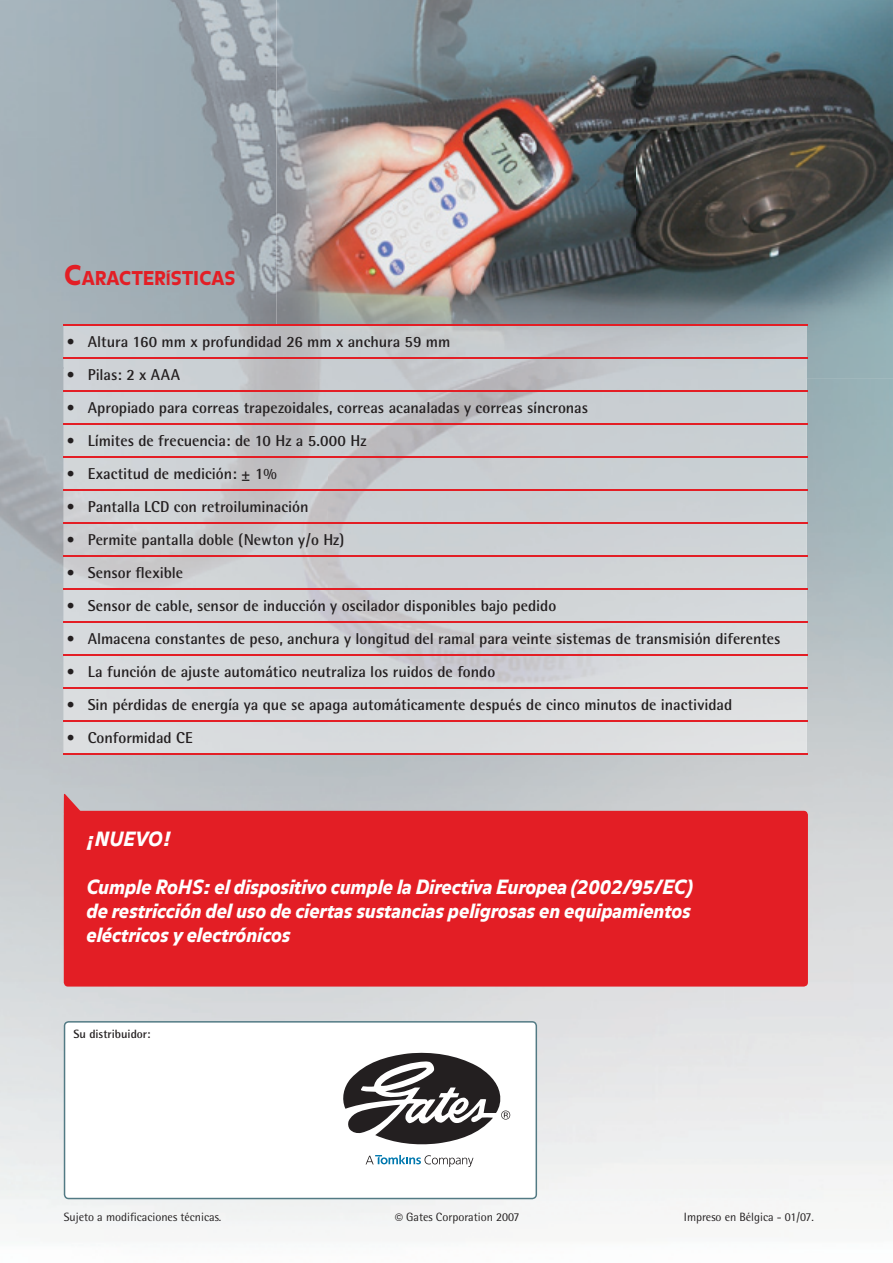
<style>
.page{position:relative;width:893px;height:1263px;background:#fff}
.page>*{position:absolute;margin:0;border:0;box-sizing:border-box;transform-origin:0 0}
.t1{font:italic 900 19.5px/24px "Balance";color:#fff;text-align:justify}
.t2{font:900 18.9px "Balance";color:#e31e25}
.t3{font:700 15.75px "Rotis Semi Sans";color:#231f20}
.t4{font:12px "Rotis Semi Sans";color:#231f20}
.t5{font:700 12px "Rotis Semi Sans";color:#231f20}
.s1{font-size:27px}
.s2{font-size:15.75px}
.s3{font-family:"Helvetica";font-size:10.5px}
</style>
<div class="page">
<img style="left:0;top:0;width:277px;height:368px">
<img style="left:0;top:368px;width:105px;height:856px">
<img style="left:788px;top:379px;width:105px;height:832px">
<svg style="left:64px;top:1021px;width:473px;height:178px"></svg>
<svg style="left:366px;top:1155px;width:107px;height:12px"></svg>
<svg style="left:341px;top:1051px;width:169px;height:95px"></svg>
<img style="left:277px;top:0;width:616px;height:331px">
<div style="left:807px;top:331px;width:86px;height:48px;background:#95afb5"></div>
<svg style="left:64px;top:793px;width:20px;height:20px"></svg>
<div style="left:64px;top:811px;width:744px;height:175px;background:#e31e25;border-radius:4px"></div>
<img style="left:64px;top:326px;width:265px;height:428px">
<img style="left:329px;top:379px;width:478px;height:375px">
<img style="left:277px;top:326px;width:530px;height:53px">
<hr style="left:64px;top:325px;width:744px;height:1px;background:#e31e25">
<hr style="left:64px;top:358px;width:744px;height:1px;background:#e31e25">
<hr style="left:64px;top:391px;width:744px;height:1px;background:#e31e25">
<hr style="left:64px;top:424px;width:744px;height:1px;background:#e31e25">
<hr style="left:64px;top:457px;width:744px;height:1px;background:#e31e25">
<hr style="left:64px;top:490px;width:744px;height:1px;background:#e31e25">
<hr style="left:64px;top:523px;width:744px;height:1px;background:#e31e25">
<hr style="left:64px;top:556px;width:744px;height:1px;background:#e31e25">
<hr style="left:64px;top:589px;width:744px;height:1px;background:#e31e25">
<hr style="left:64px;top:622px;width:744px;height:1px;background:#e31e25">
<hr style="left:64px;top:655px;width:744px;height:1px;background:#e31e25">
<hr style="left:64px;top:688px;width:744px;height:1px;background:#e31e25">
<hr style="left:64px;top:721px;width:744px;height:1px;background:#e31e25">
<hr style="left:64px;top:754px;width:744px;height:1px;background:#e31e25">
<p class="t2" style="left:64px;top:267px;width:173px"><span class="s1">C</span>ARACTER<span class="s2">Í</span>STICAS</p>
<p class="t3" style="left:67px;top:332px;width:385px">• Altura 160 mm x profundidad 26 mm x anchura 59 mm</p>
<p class="t3" style="left:67px;top:365px;width:115px">• Pilas: 2 x AAA</p>
<p class="t3" style="left:67px;top:398px;width:523px">• Apropiado para correas trapezoidales, correas acanaladas y correas síncronas</p>
<p class="t3" style="left:67px;top:431px;width:301px">• Límites de frecuencia: de 10 Hz a 5.000 Hz</p>
<p class="t3" style="left:67px;top:464px;width:212px">• Exactitud de medición: ± 1%</p>
<p class="t3" style="left:67px;top:497px;width:243px">• Pantalla LCD con retroiluminación</p>
<p class="t3" style="left:67px;top:530px;width:279px">• Permite pantalla doble (Newton y/o Hz)</p>
<p class="t3" style="left:67px;top:563px;width:118px">• Sensor flexible</p>
<p class="t3" style="left:67px;top:596px;width:491px">• Sensor de cable, sensor de inducción y oscilador disponibles bajo pedido</p>
<p class="t3" style="left:67px;top:629px;width:716px">• Almacena constantes de peso, anchura y longitud del ramal para veinte sistemas de transmisión diferentes</p>
<p class="t3" style="left:67px;top:662px;width:430px">• La función de ajuste automático neutraliza los ruidos de fondo</p>
<p class="t3" style="left:67px;top:695px;width:667px">• Sin pérdidas de energía ya que se apaga automáticamente después de cinco minutos de inactividad</p>
<p class="t3" style="left:67px;top:728px;width:128px">• Conformidad CE</p>
<p class="t1" style="left:87px;top:828px;width:86px">¡NUEVO!</p>
<p class="t1" style="left:87px;top:876px;width:607px">Cumple RoHS: el dispositivo cumple la Directiva Europea (2002/95/EC) de restricción del uso de ciertas sustancias peligrosas en equipamientos eléctricos y electrónicos</p>
<p class="t5" style="left:74px;top:1027px;width:78px">Su distribuidor:</p>
<p class="t4" style="left:64px;top:1209px;width:159px">Sujeto a modificaciones técnicas.</p>
<p class="t4" style="left:395px;top:1209px;width:126px"><span class="s3">©</span> Gates Corporation 2007</p>
<p class="t4" style="left:684px;top:1209px;width:131px">Impreso en Bélgica - 01/07.</p>
</div>
